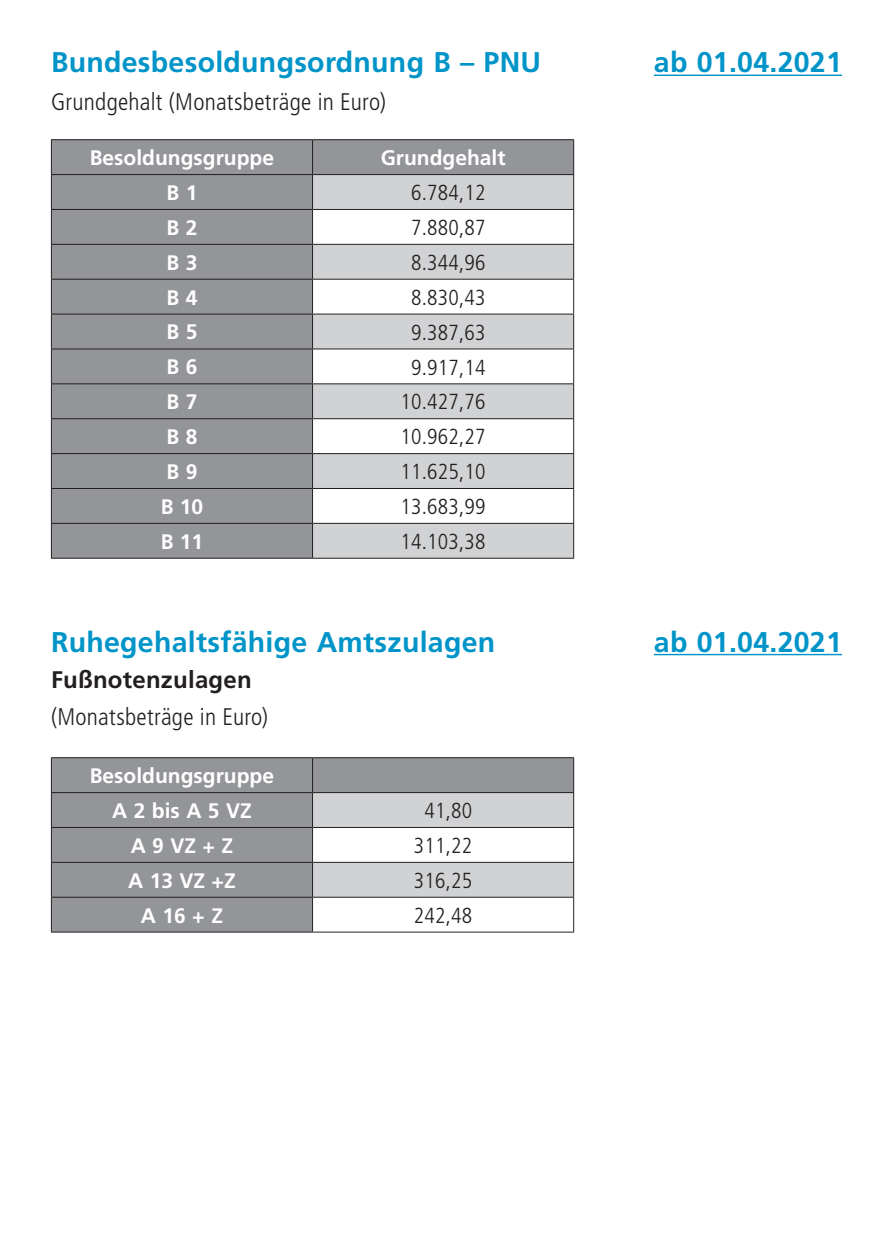
<style>
.page{position:relative;width:893px;height:1259px;background:#fff}
.page>*{position:absolute;margin:0;border:0;box-sizing:border-box;transform-origin:0 0}
.t1{font:700 28.5px "Frutiger LT Pro";letter-spacing:.01em;color:#0094c8}
.t2{font:300 condensed 24px "Frutiger LT Pro";letter-spacing:.01em;color:#231f20}
.t3{font:700 24px "Frutiger LT Pro";letter-spacing:.01em;color:#231f20}
.t4{font:300 condensed 21.6px "Frutiger LT Pro";letter-spacing:.01em;color:#231f20}
.t5{font:700 21px/34.8px "Frutiger LT Pro";color:#fff;text-align:center}
</style>
<div class="page">
<hr style="left:654px;top:75px;width:188px;height:1px;background:#0094c8">
<hr style="left:654px;top:654px;width:188px;height:1px;background:#0094c8">
<div style="left:52px;top:140px;width:521px;height:418px;background:#939598"></div>
<div style="left:313px;top:175px;width:260px;height:383px;background:#d1d2d4"></div>
<div style="left:313px;top:209px;width:261px;height:35px;background:#fff"></div>
<svg style="left:313px;top:280px;width:260px;height:243px"></svg>
<hr style="left:312px;top:140px;width:1px;height:34px;background:#231f20">
<hr style="left:312px;top:175px;width:1px;height:34px;background:#231f20">
<hr style="left:312px;top:210px;width:1px;height:34px;background:#231f20">
<hr style="left:312px;top:245px;width:1px;height:34px;background:#231f20">
<hr style="left:312px;top:279px;width:1px;height:35px;background:#231f20">
<hr style="left:312px;top:314px;width:1px;height:34px;background:#231f20">
<hr style="left:312px;top:349px;width:1px;height:34px;background:#231f20">
<hr style="left:312px;top:384px;width:1px;height:34px;background:#231f20">
<hr style="left:312px;top:419px;width:1px;height:34px;background:#231f20">
<hr style="left:312px;top:454px;width:1px;height:34px;background:#231f20">
<hr style="left:312px;top:489px;width:1px;height:34px;background:#231f20">
<hr style="left:312px;top:524px;width:1px;height:34px;background:#231f20">
<hr style="left:51px;top:139px;width:262px;height:1px;background:#231f20">
<hr style="left:51px;top:140px;width:1px;height:34px;background:#231f20">
<hr style="left:313px;top:139px;width:261px;height:1px;background:#231f20">
<hr style="left:573px;top:140px;width:1px;height:34px;background:#231f20">
<hr style="left:51px;top:174px;width:262px;height:1px;background:#231f20">
<hr style="left:51px;top:175px;width:1px;height:34px;background:#231f20">
<hr style="left:313px;top:174px;width:261px;height:1px;background:#231f20">
<hr style="left:573px;top:175px;width:1px;height:34px;background:#231f20">
<hr style="left:51px;top:209px;width:262px;height:1px;background:#231f20">
<hr style="left:51px;top:210px;width:1px;height:34px;background:#231f20">
<hr style="left:313px;top:209px;width:261px;height:1px;background:#231f20">
<hr style="left:573px;top:210px;width:1px;height:34px;background:#231f20">
<hr style="left:51px;top:244px;width:262px;height:1px;background:#231f20">
<hr style="left:51px;top:245px;width:1px;height:34px;background:#231f20">
<hr style="left:313px;top:244px;width:261px;height:1px;background:#231f20">
<hr style="left:573px;top:245px;width:1px;height:34px;background:#231f20">
<hr style="left:51px;top:279px;width:262px;height:1px;background:#231f20">
<hr style="left:51px;top:279px;width:1px;height:35px;background:#231f20">
<hr style="left:313px;top:279px;width:261px;height:1px;background:#231f20">
<hr style="left:573px;top:279px;width:1px;height:35px;background:#231f20">
<hr style="left:51px;top:313px;width:262px;height:1px;background:#231f20">
<hr style="left:51px;top:314px;width:1px;height:34px;background:#231f20">
<hr style="left:313px;top:313px;width:261px;height:1px;background:#231f20">
<hr style="left:573px;top:314px;width:1px;height:34px;background:#231f20">
<hr style="left:51px;top:348px;width:262px;height:1px;background:#231f20">
<hr style="left:51px;top:349px;width:1px;height:34px;background:#231f20">
<hr style="left:313px;top:348px;width:261px;height:1px;background:#231f20">
<hr style="left:573px;top:349px;width:1px;height:34px;background:#231f20">
<hr style="left:51px;top:383px;width:262px;height:1px;background:#231f20">
<hr style="left:51px;top:384px;width:1px;height:34px;background:#231f20">
<hr style="left:313px;top:383px;width:261px;height:1px;background:#231f20">
<hr style="left:573px;top:384px;width:1px;height:34px;background:#231f20">
<hr style="left:51px;top:418px;width:262px;height:1px;background:#231f20">
<hr style="left:51px;top:419px;width:1px;height:34px;background:#231f20">
<hr style="left:313px;top:418px;width:261px;height:1px;background:#231f20">
<hr style="left:573px;top:419px;width:1px;height:34px;background:#231f20">
<hr style="left:51px;top:453px;width:262px;height:1px;background:#231f20">
<hr style="left:51px;top:454px;width:1px;height:34px;background:#231f20">
<hr style="left:313px;top:453px;width:261px;height:1px;background:#231f20">
<hr style="left:573px;top:454px;width:1px;height:34px;background:#231f20">
<hr style="left:51px;top:488px;width:262px;height:1px;background:#231f20">
<hr style="left:51px;top:489px;width:1px;height:34px;background:#231f20">
<hr style="left:313px;top:488px;width:261px;height:1px;background:#231f20">
<hr style="left:573px;top:489px;width:1px;height:34px;background:#231f20">
<hr style="left:51px;top:523px;width:262px;height:1px;background:#231f20">
<hr style="left:51px;top:524px;width:1px;height:34px;background:#231f20">
<hr style="left:313px;top:523px;width:261px;height:1px;background:#231f20">
<hr style="left:573px;top:524px;width:1px;height:34px;background:#231f20">
<hr style="left:51px;top:558px;width:262px;height:1px;background:#231f20">
<hr style="left:313px;top:558px;width:261px;height:1px;background:#231f20">
<div style="left:52px;top:758px;width:521px;height:173px;background:#939598"></div>
<div style="left:313px;top:793px;width:260px;height:103px;background:#d1d2d4"></div>
<div style="left:313px;top:827px;width:261px;height:35px;background:#fff"></div>
<div style="left:313px;top:897px;width:261px;height:35px;background:#fff"></div>
<hr style="left:312px;top:758px;width:1px;height:34px;background:#231f20">
<hr style="left:312px;top:793px;width:1px;height:34px;background:#231f20">
<hr style="left:312px;top:828px;width:1px;height:34px;background:#231f20">
<hr style="left:312px;top:862px;width:1px;height:35px;background:#231f20">
<hr style="left:312px;top:897px;width:1px;height:34px;background:#231f20">
<hr style="left:51px;top:757px;width:262px;height:1px;background:#231f20">
<hr style="left:51px;top:758px;width:1px;height:34px;background:#231f20">
<hr style="left:313px;top:757px;width:261px;height:1px;background:#231f20">
<hr style="left:573px;top:758px;width:1px;height:34px;background:#231f20">
<hr style="left:51px;top:792px;width:262px;height:1px;background:#231f20">
<hr style="left:51px;top:793px;width:1px;height:34px;background:#231f20">
<hr style="left:313px;top:792px;width:261px;height:1px;background:#231f20">
<hr style="left:573px;top:793px;width:1px;height:34px;background:#231f20">
<hr style="left:51px;top:827px;width:262px;height:1px;background:#231f20">
<hr style="left:51px;top:828px;width:1px;height:34px;background:#231f20">
<hr style="left:313px;top:827px;width:261px;height:1px;background:#231f20">
<hr style="left:573px;top:828px;width:1px;height:34px;background:#231f20">
<hr style="left:51px;top:862px;width:262px;height:1px;background:#231f20">
<hr style="left:51px;top:862px;width:1px;height:35px;background:#231f20">
<hr style="left:313px;top:862px;width:261px;height:1px;background:#231f20">
<hr style="left:573px;top:862px;width:1px;height:35px;background:#231f20">
<hr style="left:51px;top:896px;width:262px;height:1px;background:#231f20">
<hr style="left:51px;top:897px;width:1px;height:34px;background:#231f20">
<hr style="left:313px;top:896px;width:261px;height:1px;background:#231f20">
<hr style="left:573px;top:897px;width:1px;height:34px;background:#231f20">
<hr style="left:51px;top:931px;width:262px;height:1px;background:#231f20">
<hr style="left:313px;top:931px;width:261px;height:1px;background:#231f20">
<h1 class="t1" style="left:51px;top:46px;width:492px">Bundesbesoldungsordnung B – PNU</h1>
<h1 class="t1" style="left:654px;top:46px;width:190px">ab 01.04.2021</h1>
<p class="t2" style="left:51px;top:88px;width:337px">Grundgehalt (Monatsbeträge in Euro)</p>
<p class="t5" style="left:90px;top:140px;width:186px">Besoldungsgruppe</p>
<p class="t5" style="left:381px;top:140px;width:126px">Grundgehalt</p>
<p class="t5" style="left:166px;top:175px;width:32px">B 1</p>
<p class="t4" style="left:411px;top:180px;width:76px">6.784,12</p>
<p class="t5" style="left:166px;top:210px;width:32px">B 2</p>
<p class="t4" style="left:411px;top:215px;width:76px">7.880,87</p>
<p class="t5" style="left:166px;top:245px;width:32px">B 3</p>
<p class="t4" style="left:411px;top:250px;width:76px">8.344,96</p>
<p class="t5" style="left:166px;top:280px;width:32px">B 4</p>
<p class="t4" style="left:411px;top:285px;width:76px">8.830,43</p>
<p class="t5" style="left:166px;top:315px;width:32px">B 5</p>
<p class="t4" style="left:411px;top:320px;width:76px">9.387,63</p>
<p class="t5" style="left:166px;top:350px;width:32px">B 6</p>
<p class="t4" style="left:411px;top:355px;width:76px">9.917,14</p>
<p class="t5" style="left:166px;top:384px;width:32px">B 7</p>
<p class="t4" style="left:400px;top:389px;width:87px">10.427,76</p>
<p class="t5" style="left:166px;top:419px;width:32px">B 8</p>
<p class="t4" style="left:400px;top:424px;width:87px">10.962,27</p>
<p class="t5" style="left:166px;top:454px;width:32px">B 9</p>
<p class="t4" style="left:400px;top:459px;width:87px">11.625,10</p>
<p class="t5" style="left:161px;top:489px;width:44px">B 10</p>
<p class="t4" style="left:400px;top:494px;width:87px">13.683,99</p>
<p class="t5" style="left:161px;top:524px;width:44px">B 11</p>
<p class="t4" style="left:400px;top:529px;width:87px">14.103,38</p>
<h1 class="t1" style="left:51px;top:625px;width:446px">Ruhegehaltsfähige Amtszulagen</h1>
<h1 class="t1" style="left:654px;top:625px;width:190px">ab 01.04.2021</h1>
<p class="t3" style="left:51px;top:665px;width:202px">Fußnotenzulagen</p>
<p class="t2" style="left:51px;top:703px;width:219px">(Monatsbeträge in Euro)</p>
<p class="t5" style="left:90px;top:758px;width:186px">Besoldungsgruppe<br>A 2 bis A 5 VZ</p>
<p class="t4" style="left:424px;top:798px;width:49px">41,80</p>
<p class="t5" style="left:131px;top:828px;width:104px">A 9 VZ + Z</p>
<p class="t4" style="left:414px;top:833px;width:60px">311,22</p>
<p class="t5" style="left:128px;top:863px;width:109px">A 13 VZ +Z</p>
<p class="t4" style="left:414px;top:868px;width:60px">316,25</p>
<p class="t5" style="left:141px;top:898px;width:84px">A 16 + Z</p>
<p class="t4" style="left:414px;top:903px;width:60px">242,48</p>
</div>
